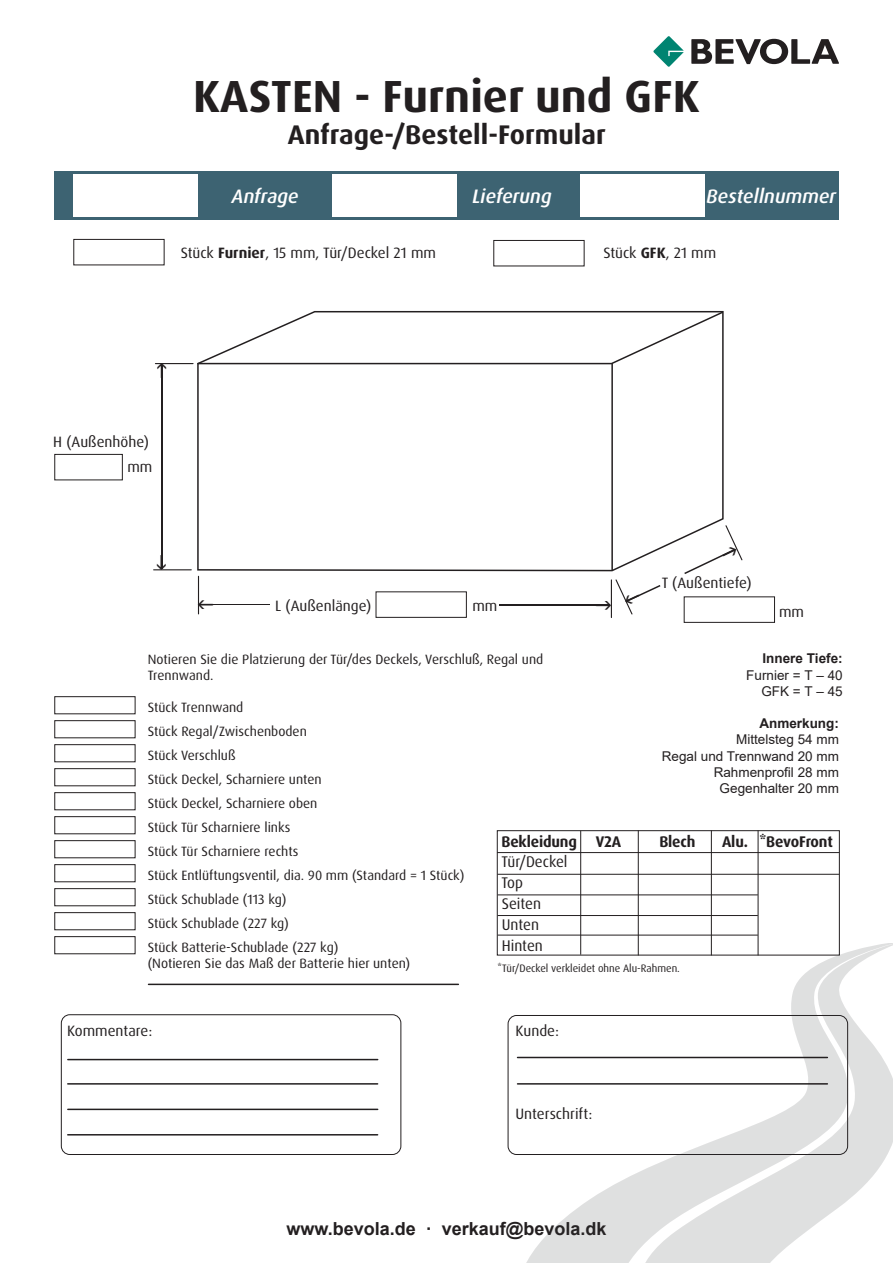
<style>
.page{position:relative;width:893px;height:1263px;background:#fff}
.page>*{position:absolute;margin:0;border:0;box-sizing:border-box;transform-origin:0 0}
.t1{font:700 45px "Dax Pro";color:#231f20}
.t2{font:700 27px "Dax Pro";color:#231f20}
.t3{font:italic 500 19.5px "Dax Pro";color:#fff}
.t4{font:italic 500 19.5px "Dax OT";color:#fff}
.t5{font:700 18px "Arial";color:#231f20}
.t6{font:700 15.45px "Dax Pro";letter-spacing:-.01em;color:#231f20}
.t7{font:15.45px/21px "Dax Pro";color:#231f20}
.t8{font:15px "Dax Pro";color:#231f20}
.t9{font:13.5px/24px "Dax Pro";color:#231f20}
.t10{font:13.5px/16.2px "Arial";color:#231f20;text-align:right}
.t11{font:700 13.5px "Arial";color:#231f20}
.t12{font:10.8px "Dax Pro";color:#231f20}
.s1{font-weight:700}
</style>
<div class="page">
<div style="left:61px;top:1014px;width:340px;height:141px;border:1px solid #231f20;border-radius:9px"></div>
<div style="left:54px;top:172px;width:785px;height:48px;background:#3d6372"></div>
<div style="left:333px;top:175px;width:124px;height:42px;background:#fff"></div>
<div style="left:580px;top:175px;width:124px;height:42px;background:#fff"></div>
<div style="left:74px;top:175px;width:124px;height:42px;background:#fff"></div>
<div style="left:73px;top:239px;width:92px;height:26px;border:1px solid #231f20"></div>
<div style="left:493px;top:240px;width:91px;height:26px;border:1px solid #231f20"></div>
<svg style="left:197px;top:311px;width:527px;height:261px"></svg>
<hr style="left:611px;top:364px;width:2px;height:206px;background:#231f20">
<hr style="left:155px;top:363px;width:38px;height:1px;background:#231f20">
<hr style="left:154px;top:569px;width:37px;height:1px;background:#231f20">
<hr style="left:198px;top:576px;width:1px;height:38px;background:#231f20">
<hr style="left:611px;top:580px;width:1px;height:37px;background:#231f20">
<div style="left:376px;top:591px;width:91px;height:27px;border:1px solid #231f20"></div>
<div style="left:684px;top:596px;width:91px;height:27px;border:1px solid #231f20"></div>
<div style="left:54px;top:696px;width:81px;height:18px;border:1px solid #231f20"></div>
<div style="left:54px;top:720px;width:81px;height:18px;border:1px solid #231f20"></div>
<div style="left:54px;top:744px;width:81px;height:18px;border:1px solid #231f20"></div>
<div style="left:54px;top:768px;width:81px;height:18px;border:1px solid #231f20"></div>
<div style="left:54px;top:792px;width:81px;height:18px;border:1px solid #231f20"></div>
<div style="left:54px;top:816px;width:81px;height:18px;border:1px solid #231f20"></div>
<div style="left:54px;top:840px;width:81px;height:18px;border:1px solid #231f20"></div>
<div style="left:54px;top:864px;width:81px;height:18px;border:1px solid #231f20"></div>
<div style="left:54px;top:888px;width:81px;height:18px;border:1px solid #231f20"></div>
<div style="left:54px;top:912px;width:81px;height:18px;border:1px solid #231f20"></div>
<div style="left:54px;top:936px;width:81px;height:18px;border:1px solid #231f20"></div>
<div style="left:497px;top:830px;width:343px;height:125px;border:1px solid #231f20"></div>
<hr style="left:580px;top:831px;width:1px;height:123px;background:#231f20">
<hr style="left:638px;top:831px;width:1px;height:124px;background:#231f20">
<hr style="left:711px;top:831px;width:1px;height:124px;background:#231f20">
<hr style="left:498px;top:935px;width:259px;height:1px;background:#231f20">
<hr style="left:498px;top:915px;width:259px;height:1px;background:#231f20">
<hr style="left:498px;top:894px;width:259px;height:1px;background:#231f20">
<hr style="left:498px;top:874px;width:341px;height:1px;background:#231f20">
<hr style="left:497px;top:852px;width:342px;height:1px;background:#231f20">
<hr style="left:161px;top:366px;width:1px;height:202px;background:#231f20">
<div style="left:54px;top:454px;width:69px;height:26px;border:1px solid #231f20"></div>
<hr style="left:200px;top:604px;width:69px;height:1px;background:#231f20">
<hr style="left:499px;top:604px;width:110px;height:2px;background:#231f20">
<svg style="left:653px;top:36px;width:31px;height:31px"></svg>
<svg style="left:691px;top:39px;width:148px;height:25px"></svg>
<hr style="left:758px;top:831px;width:1px;height:124px;background:#231f20">
<svg style="left:518px;top:943px;width:121px;height:320px"></svg>
<svg style="left:639px;top:943px;width:253px;height:320px"></svg>
<hr style="left:68px;top:1059px;width:310px;height:1px;background:#231f20">
<hr style="left:68px;top:1083px;width:310px;height:1px;background:#231f20">
<hr style="left:68px;top:1108px;width:310px;height:2px;background:#231f20">
<hr style="left:68px;top:1134px;width:310px;height:1px;background:#231f20">
<hr style="left:517px;top:1057px;width:310px;height:1px;background:#231f20">
<hr style="left:517px;top:1083px;width:310px;height:1px;background:#231f20">
<hr style="left:149px;top:984px;width:309px;height:1px;background:#231f20">
<svg style="left:157px;top:364px;width:9px;height:14px"></svg>
<svg style="left:158px;top:555px;width:8px;height:15px"></svg>
<svg style="left:609px;top:579px;width:51px;height:36px"></svg>
<svg style="left:684px;top:524px;width:59px;height:50px"></svg>
<h1 class="t1" style="left:193px;top:67px;width:508px">KASTEN - Furnier und GFK</h1>
<h2 class="t2" style="left:288px;top:117px;width:319px">Anfrage-/Bestell-Formular</h2>
<h3 class="t3" style="left:232px;top:184px;width:68px">Anfrage</h3>
<h3 class="t3" style="left:472px;top:184px;width:81px">Lieferung</h3>
<h3 class="t4" style="left:707px;top:184px;width:131px">Bestellnummer</h3>
<p class="t8" style="left:181px;top:243px;width:257px">Stück <span class="s1">Furnier</span>, 15 mm, Tür/Deckel 21 mm</p>
<p class="t8" style="left:603px;top:243px;width:114px">Stück <span class="s1">GFK</span>, 21 mm</p>
<p class="t8" style="left:53px;top:432px;width:97px">H (Außenhöhe)</p>
<p class="t8" style="left:127px;top:457px;width:27px">mm</p>
<p class="t8" style="left:275px;top:596px;width:97px">L (Außenlänge)</p>
<p class="t8" style="left:472px;top:596px;width:27px">mm</p>
<p class="t8" style="left:662px;top:573px;width:91px">T (Außentiefe)</p>
<p class="t8" style="left:779px;top:602px;width:27px">mm</p>
<p class="t9" style="left:148px;top:651px;width:397px;line-height:16.2px">Notieren Sie die Platzierung der Tür/des Deckels, Verschluß, Regal und<br>Trennwand.</p>
<p class="t9" style="left:148px;top:695px;width:318px">Stück Trennwand<br>Stück Regal/Zwischenboden<br>Stück Verschluß<br>Stück Deckel, Scharniere unten<br>Stück Deckel, Scharniere oben<br>Stück Tür Scharniere links<br>Stück Tür Scharniere rechts<br>Stück Entlüftungsventil, dia. 90 mm (Standard = 1 Stück)<br>Stück Schublade (113 kg)<br>Stück Schublade (227 kg)<br>Stück Batterie-Schublade (227 kg)</p>
<p class="t9" style="left:148px;top:951px;width:264px">(Notieren Sie das Maß der Batterie hier unten)</p>
<p class="t11" style="left:762px;top:649px;width:82px">Innere Tiefe:</p>
<p class="t10" style="left:746px;top:667px;width:98px">Furnier = T – 40<br>GFK = T – 45</p>
<p class="t11" style="left:759px;top:714px;width:81px">Anmerkung:</p>
<p class="t10" style="left:662px;top:731px;width:179px">Mittelsteg 54 mm<br>Regal und Trennwand 20 mm<br>Rahmenprofil 28 mm<br>Gegenhalter 20 mm</p>
<p class="t6" style="left:501px;top:832px;width:121px">Bekleidung V2A</p>
<p class="t6" style="left:659px;top:832px;width:38px">Blech</p>
<p class="t6" style="left:722px;top:832px;width:112px">Alu. *BevoFront</p>
<p class="t7" style="left:501px;top:851px;width:68px">Tür/Deckel<br>Top<br>Seiten<br>Unten<br>Hinten</p>
<p class="t12" style="left:498px;top:961px;width:184px">*Tür/Deckel verkleidet ohne Alu-Rahmen.</p>
<p class="t8" style="left:67px;top:1021px;width:87px">Kommentare:</p>
<p class="t8" style="left:516px;top:1021px;width:45px">Kunde:</p>
<p class="t8" style="left:516px;top:1104px;width:78px">Unterschrift:</p>
<h3 class="t5" style="left:286px;top:1216px;width:321px">www.bevola.de · verkauf@bevola.dk</h3>
</div>
